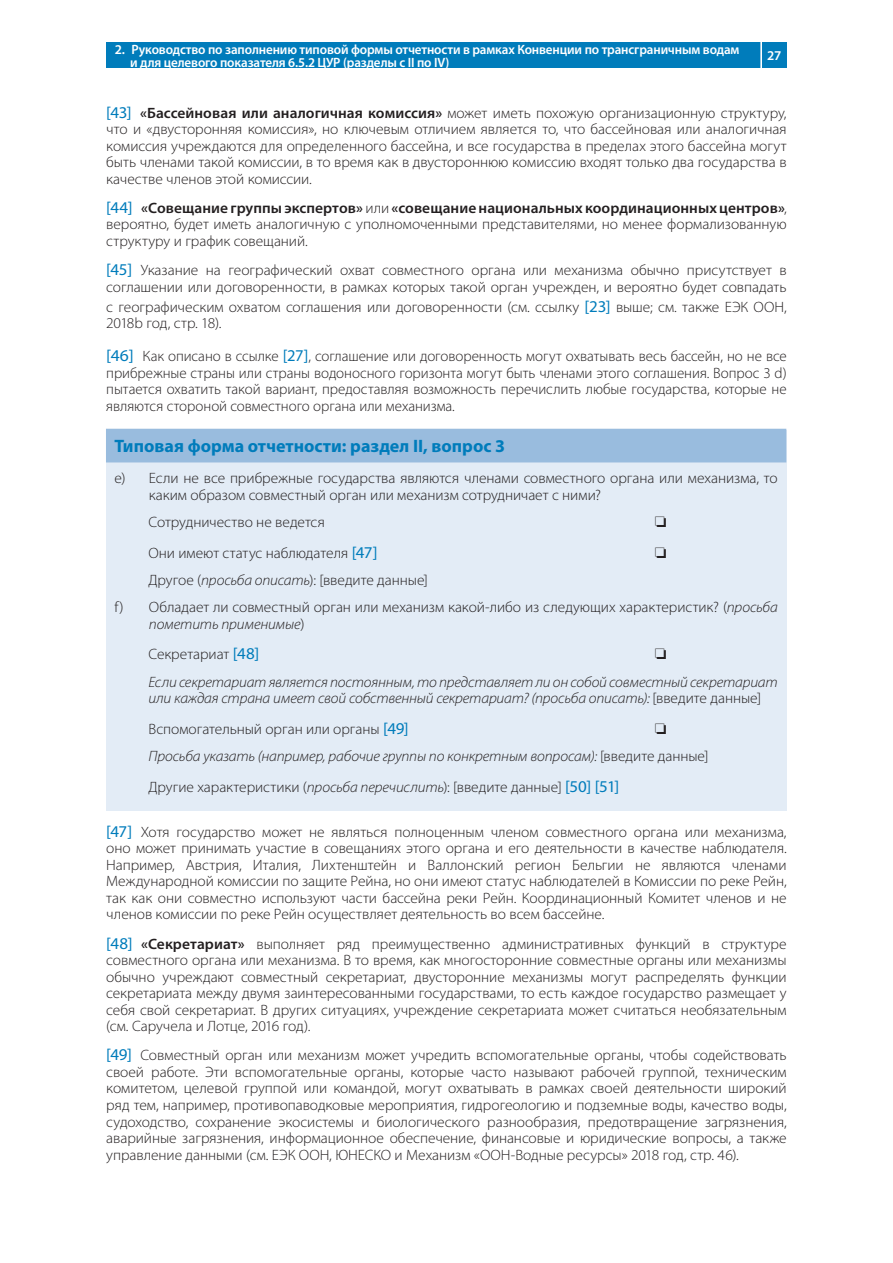
<style>
.page{position:relative;width:893px;height:1263px;background:#fff}
.page>*{position:absolute;margin:0;border:0;box-sizing:border-box;transform-origin:0 0}
.Titre_template{font:700 18px "Myriad Pro";color:#007cbb}
.template{font:300 15px/16.5px "Myriad Pro";color:#231f20;text-align:justify}
.template-2{font:300 15px/16.5px "Myriad Pro";color:#231f20;text-align:justify;scale:1.07 1}
.Text_courant{font:italic 300 15px/16.5px "Myriad Pro";letter-spacing:-.01em;color:#231f20}
.Text_courant-2{font:300 15px "Myriad Pro";letter-spacing:-.005em;color:#231f20}
.t1{font:600 13.5px/13.5px "Myriad Pro";letter-spacing:-.01em;color:#fff}
.s1{font-weight:400;font-size:16.5px;color:#007cbb}
.s2{font-weight:600}
.s3{font-style:italic}
.s4{font-style:normal}
</style>
<div class="page">
<div style="left:762px;top:43px;width:25px;height:25px;background:#007cbb"></div>
<div style="left:106px;top:43px;width:655px;height:25px;background:#007cbb"></div>
<hr style="left:760px;top:36px;width:2px;height:50px;background:#fff">
<div style="left:106px;top:430px;width:680px;height:380px;background:#e3ecf6"></div>
<div style="left:106px;top:429px;width:680px;height:33px;background:#99bcde"></div>
<p class="t1" style="left:130px;top:42px;width:611px;text-indent:-15px">2. Руководство по заполнению типовой формы отчетности в рамках Конвенции по трансграничным водам и для целевого показателя 6.5.2 ЦУР (разделы с II по IV)</p>
<p class="template" style="left:106px;top:104px;width:682px"><span class="s1">[43]</span> <span class="s2">«Бассейновая или аналогичная комиссия»</span> может иметь похожую организационную структуру, что и «двусторонняя комиссия», но ключевым отличием является то, что бассейновая или аналогичная комиссия учреждаются для определенного бассейна, и все государства в пределах этого бассейна могут быть членами такой комиссии, в то время как в двустороннюю комиссию входят только два государства в качестве членов этой комиссии.</p>
<p class="template" style="left:106px;top:199px;width:682px"><span class="s1">[44]</span> <span class="s2">«Совещание группы экспертов»</span> или <span class="s2">«совещание национальных координационных центров»</span>, вероятно, будет иметь аналогичную с уполномоченными представителями, но менее формализованную структуру и график совещаний.</p>
<p class="template" style="left:106px;top:262px;width:682px"><span class="s1">[45]</span> Указание на географический охват совместного органа или механизма обычно присутствует в соглашении или договоренности, в рамках которых такой орган учрежден, и вероятно будет совпадать</p>
<p class="template" style="left:106px;top:298px;width:682px">с географическим охватом соглашения или договоренности (см. ссылку <span class="s1">[23]</span> выше; см. также ЕЭК ООН,<br>2018b год, стр. 18).</p>
<p class="template-2" style="left:106px;top:348px;width:637px"><span class="s1">[46]</span> Как описано в ссылке <span class="s1">[27]</span>, соглашение или договоренность могут охватывать весь бассейн, но не все прибрежные страны или страны водоносного горизонта могут быть членами этого соглашения. Вопрос 3 d) пытается охватить такой вариант, предоставляя возможность перечислить любые государства, которые не являются стороной совместного органа или механизма.</p>
<p class="Titre_template" style="left:114px;top:434px;width:392px">Типовая форма отчетности: раздел II, вопрос 3</p>
<p class="template" style="left:149px;top:470px;width:630px;text-indent:-34px">e) Если не все прибрежные государства являются членами совместного органа или механизма, то каким образом совместный орган или механизм сотрудничает с ними?</p>
<p class="Text_courant-2" style="left:148px;top:513px;width:178px">Сотрудничество не ведется</p>
<p class="Text_courant-2" style="left:148px;top:544px;width:231px">Они имеют статус наблюдателя <span class="s1">[47]</span></p>
<p class="Text_courant-2" style="left:148px;top:571px;width:281px">Другое (<span class="s3">просьба описать</span>): [введите данные]</p>
<p class="template" style="left:149px;top:599px;width:630px;text-indent:-35px">f) Обладает ли совместный орган или механизм какой-либо из следующих характеристик? (<span class="s3">просьба пометить применимые</span>)</p>
<p class="Text_courant-2" style="left:148px;top:645px;width:112px">Секретариат <span class="s1">[48]</span></p>
<p class="Text_courant" style="left:148px;top:673px;width:631px">Если секретариат является постоянным, то представляет ли он собой совместный секретариат или каждая страна имеет свой собственный секретариат? (просьба описать): <span class="s4">[введите данные]</span></p>
<p class="Text_courant-2" style="left:148px;top:720px;width:262px">Вспомогательный орган или органы <span class="s1">[49]</span></p>
<p class="Text_courant" style="left:148px;top:748px;width:562px">Просьба указать (например, рабочие группы по конкретным вопросам): <span class="s4">[введите данные]</span></p>
<p class="Text_courant-2" style="left:148px;top:778px;width:472px">Другие характеристики (<span class="s3">просьба перечислить</span>): [введите данные] <span class="s1">[50] [51]</span></p>
<p class="template" style="left:106px;top:823px;width:682px"><span class="s1">[47]</span> Хотя государство может не являться полноценным членом совместного органа или механизма, оно может принимать участие в совещаниях этого органа и его деятельности в качестве наблюдателя.<br>Например, Австрия, Италия, Лихтенштейн и Валлонский регион Бельгии не являются членами Международной комиссии по защите Рейна, но они имеют статус наблюдателей в Комиссии по реке Рейн, так как они совместно используют части бассейна реки Рейн. Координационный Комитет членов и не членов комиссии по реке Рейн осуществляет деятельность во всем бассейне.</p>
<p class="template" style="left:106px;top:935px;width:682px"><span class="s1">[48]</span> <span class="s2">«Секретариат»</span> выполняет ряд преимущественно административных функций в структуре совместного органа или механизма. В то время, как многосторонние совместные органы или механизмы обычно учреждают совместный секретариат, двусторонние механизмы могут распределять функции секретариата между двумя заинтересованными государствами, то есть каждое государство размещает у себя свой секретариат. В других ситуациях, учреждение секретариата может считаться необязательным (см. Саручела и Лотце, 2016 год).</p>
<p class="template" style="left:106px;top:1047px;width:682px"><span class="s1">[49]</span> Совместный орган или механизм может учредить вспомогательные органы, чтобы содействовать своей работе. Эти вспомогательные органы, которые часто называют рабочей группой, техническим комитетом, целевой группой или командой, могут охватывать в рамках своей деятельности широкий ряд тем, например, противопаводковые мероприятия, гидрогеологию и подземные воды, качество воды, судоходство, сохранение экосистемы и биологического разнообразия, предотвращение загрязнения, аварийные загрязнения, информационное обеспечение, финансовые и юридические вопросы, а также управление данными (см. ЕЭК ООН, ЮНЕСКО и Механизм «ООН-Водные ресурсы» 2018 год, стр. 46).</p>
<p class="t1" style="left:767px;top:49px;width:16px">27</p>
</div>
